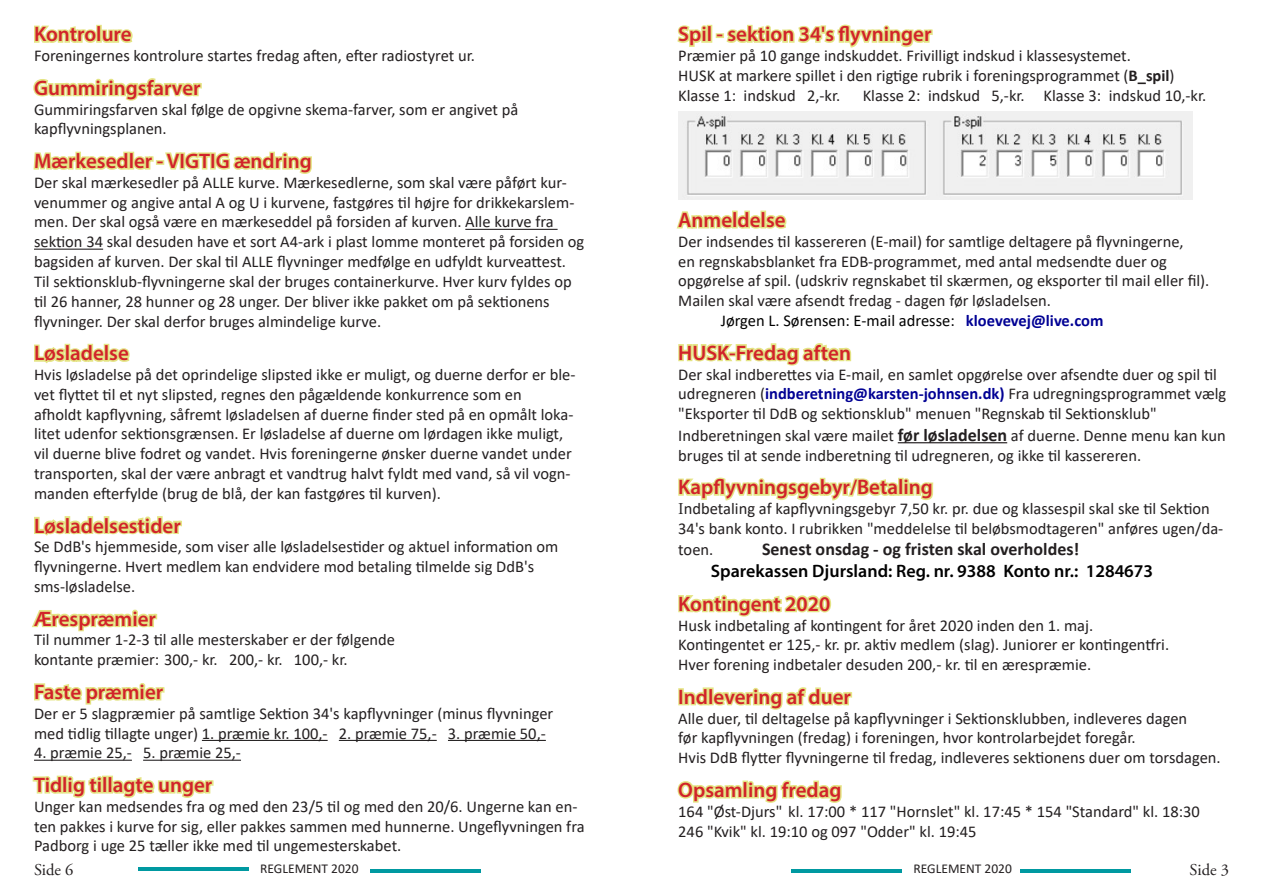
<style>
.page{position:relative;width:1263px;height:893px;background:#fff}
.page>*{position:absolute;margin:0;border:0;box-sizing:border-box;transform-origin:0 0}
.t1{font:600 21px "Myriad Pro";color:#d1232a}
.t2{font:600 18px "Myriad Pro";color:#000}
.t3{font:700 18px "Calibri";color:#231f20}
.t4{font:16.5px/19.8px "Calibri";color:#231f20}
.t5{font:16.5px "Calibri";color:#000}
.Headline{font:16.5px "Adobe Garamond Pro";color:#231f20}
.t6{font:13.5px "Calibri";color:#231f20}
.s1{font-weight:700}
.s2{font-weight:700;color:#000094}
.s3{font-weight:700;font-size:18px}
.s4{font-family:"Adobe Garamond Pro"}
</style>
<div class="page">
<hr style="left:138px;top:867px;width:111px;height:4px;background:#0099a1">
<hr style="left:370px;top:869px;width:110px;height:3px;background:#0099a1">
<hr style="left:791px;top:869px;width:110px;height:3px;background:#0099a1">
<hr style="left:1020px;top:869px;width:111px;height:3px;background:#0099a1">
<hr style="left:465px;top:229px;width:93px;height:1px;background:#231f20">
<hr style="left:34px;top:249px;width:69px;height:1px;background:#231f20">
<hr style="left:202px;top:740px;width:126px;height:1px;background:#231f20">
<hr style="left:339px;top:740px;width:98px;height:1px;background:#231f20">
<hr style="left:448px;top:740px;width:98px;height:1px;background:#231f20">
<hr style="left:143px;top:760px;width:98px;height:1px;background:#231f20">
<svg style="left:33px;top:24px;width:279px;height:150px"></svg>
<svg style="left:34px;top:343px;width:96px;height:21px"></svg>
<svg style="left:34px;top:516px;width:148px;height:20px"></svg>
<svg style="left:32px;top:609px;width:183px;height:189px"></svg>
<hr style="left:898px;top:442px;width:109px;height:1px;background:#231f20">
<svg style="left:677px;top:25px;width:30px;height:22px"></svg>
<div style="left:707px;top:25px;width:5px;height:18px;border:3px solid #e4e484"></div>
<div style="left:716px;top:33px;width:8px;height:5px;border:3px solid #e4e484"></div>
<svg style="left:726px;top:24px;width:207px;height:24px"></svg>
<svg style="left:676px;top:210px;width:259px;height:291px"></svg>
<svg style="left:677px;top:594px;width:177px;height:279px"></svg>
<img style="left:678px;top:112px;width:515px;height:88px">
<p class="t1" style="left:34px;top:21px;width:99px">Kontrolure</p>
<p class="t4" style="left:34px;top:45px;width:443px">Foreningernes kontrolure startes fredag aften, efter radiostyret ur.</p>
<p class="t1" style="left:34px;top:74px;width:168px">Gummiringsfarver</p>
<p class="t4" style="left:34px;top:99px;width:486px">Gummiringsfarven skal følge de opgivne skema-farver, som er angivet på</p>
<p class="t4" style="left:34px;top:119px;width:134px">kapflyvningsplanen.</p>
<p class="t1" style="left:34px;top:148px;width:279px">Mærkesedler - VIGTIG ændring</p>
<p class="t4" style="left:34px;top:172px;width:552px">Der skal mærkesedler på ALLE kurve. Mærkesedlerne, som skal være påført kur&shy;venummer og angive antal A og U i kurvene, fastgøres til højre for drikkekarslem&shy;men. Der skal også være en mærkeseddel på forsiden af kurven. Alle kurve fra sektion 34 skal desuden have et sort A4-ark i plast lomme monteret på forsiden og bagsiden af kurven. Der skal til ALLE flyvninger medfølge en udfyldt kurveattest.</p>
<p class="t4" style="left:34px;top:271px;width:539px">Til sektionsklub-flyvningerne skal der bruges containerkurve. Hver kurv fyldes op til 26 hanner, 28 hunner og 28 unger. Der bliver ikke pakket om på sektionens</p>
<p class="t4" style="left:34px;top:311px;width:349px">flyvninger. Der skal derfor bruges almindelige kurve.</p>
<p class="t1" style="left:34px;top:340px;width:96px">Løsladelse</p>
<p class="t4" style="left:34px;top:364px;width:543px">Hvis løsladelse på det oprindelige slipsted ikke er muligt, og duerne derfor er ble&shy;vet flyttet til et nyt slipsted, regnes den pågældende konkurrence som en</p>
<p class="t4" style="left:34px;top:404px;width:541px">afholdt kapflyvning, såfremt løsladelsen af duerne finder sted på en opmålt loka&shy;litet udenfor sektionsgrænsen. Er løsladelse af duerne om lørdagen ikke muligt, vil duerne blive fodret og vandet. Hvis foreningerne ønsker duerne vandet under transporten, skal der være anbragt et vandtrug halvt fyldt med vand, så vil vogn&shy;manden efterfylde (brug de blå, der kan fastgøres til kurven).</p>
<p class="t1" style="left:34px;top:512px;width:148px">Løsladelsestider</p>
<p class="t4" style="left:34px;top:536px;width:526px">Se DdB's hjemmeside, som viser alle løsladelsestider og aktuel information om flyvningerne. Hvert medlem kan endvidere mod betaling tilmelde sig DdB's</p>
<p class="t4" style="left:34px;top:576px;width:103px">sms-løsladelse.</p>
<p class="t1" style="left:34px;top:605px;width:124px">Ærespræmier</p>
<p class="t4" style="left:34px;top:630px;width:363px">Til nummer 1-2-3 til alle mesterskaber er der følgende</p>
<p class="t4" style="left:34px;top:649px;width:315px">kontante præmier: 300,- kr. 200,- kr. 100,- kr.</p>
<p class="t1" style="left:34px;top:678px;width:131px">Faste præmier</p>
<p class="t4" style="left:34px;top:703px;width:521px">Der er 5 slagpræmier på samtlige Sektion 34's kapflyvninger (minus flyvninger med tidlig tillagte unger) 1. præmie kr. 100,- 2. præmie 75,- 3. præmie 50,-</p>
<p class="t4" style="left:34px;top:742px;width:208px">4. præmie 25,- 5. præmie 25,-</p>
<p class="t1" style="left:34px;top:772px;width:180px">Tidlig tillagte unger</p>
<p class="t4" style="left:34px;top:796px;width:552px">Unger kan medsendes fra og med den 23/5 til og med den 20/6. Ungerne kan en&shy;ten pakkes i kurve for sig, eller pakkes sammen med hunnerne. Ungeflyvningen fra<br>Padborg i uge 25 tæller ikke med til ungemesterskabet.</p>
<p class="t1" style="left:678px;top:21px;width:255px">Spil - sektion 34's flyvninger</p>
<p class="t4" style="left:678px;top:45px;width:454px">Præmier på 10 gange indskuddet. Frivilligt indskud i klassesystemet.</p>
<p class="t4" style="left:678px;top:65px;width:498px">HUSK at markere spillet i den rigtige rubrik i foreningsprogrammet (<span class="s1">B_spil</span>)</p>
<p class="t4" style="left:678px;top:85px;width:164px">Klasse 1: indskud 2,-kr.</p>
<p class="t4" style="left:863px;top:85px;width:345px">Klasse 2: indskud 5,-kr. Klasse 3: indskud 10,-kr.</p>
<p class="t1" style="left:678px;top:207px;width:109px">Anmeldelse</p>
<p class="t4" style="left:678px;top:231px;width:507px">Der indsendes til kassereren (E-mail) for samtlige deltagere på flyvningerne,</p>
<p class="t4" style="left:678px;top:251px;width:490px">en regnskabsblanket fra EDB-programmet, med antal medsendte duer og</p>
<p class="t4" style="left:678px;top:271px;width:533px">opgørelse af spil. (udskriv regnskabet til skærmen, og eksporter til mail eller fil).</p>
<p class="t4" style="left:678px;top:290px;width:374px">Mailen skal være afsendt fredag - dagen før løsladelsen.</p>
<p class="t5" style="left:721px;top:309px;width:384px">Jørgen L. Sørensen: E-mail adresse: <span class="s2">kloevevej@live.com</span></p>
<p class="t1" style="left:678px;top:339px;width:174px">HUSK-Fredag aften</p>
<p class="t4" style="left:678px;top:364px;width:550px">Der skal indberettes via E-mail, en samlet opgørelse over afsendte duer og spil til udregneren (<span class="s2">indberetning@karsten-johnsen.dk)</span> Fra udregningsprogrammet vælg "Eksporter til DdB og sektionsklub" menuen "Regnskab til Sektionsklub"</p>
<p class="t4" style="left:678px;top:425px;width:549px">Indberetningen skal være mailet <span class="s3">før løsladelsen</span> af duerne. Denne menu kan kun bruges til at sende indberetning til udregneren, og ikke til kassereren.</p>
<p class="t1" style="left:678px;top:474px;width:256px">Kapflyvningsgebyr/Betaling</p>
<p class="t4" style="left:678px;top:498px;width:546px"><span class="s4">I</span>ndbetaling af kapflyvningsgebyr 7,50 kr. pr. due og klassespil skal ske til Sektion<br>34's bank konto. I rubrikken "meddelelse til beløbsmodtageren" anføres ugen/da-</p>
<p class="t4" style="left:678px;top:540px;width:37px">toen.</p>
<p class="t3" style="left:762px;top:537px;width:319px">Senest onsdag - og fristen skal overholdes!</p>
<p class="t2" style="left:711px;top:559px;width:444px">Sparekassen Djursland: Reg. nr. 9388 Konto nr.: 1284673</p>
<p class="t1" style="left:678px;top:590px;width:154px">Kontingent 2020</p>
<p class="t4" style="left:678px;top:615px;width:417px">Husk indbetaling af kontingent for året 2020 inden den 1. maj.</p>
<p class="t4" style="left:678px;top:634px;width:492px">Kontingentet er 125,- kr. pr. aktiv medlem (slag). Juniorer er kontingentfri.</p>
<p class="t4" style="left:678px;top:654px;width:414px">Hver forening indbetaler desuden 200,- kr. til en ærespræmie.</p>
<p class="t1" style="left:678px;top:683px;width:174px">Indlevering af duer</p>
<p class="t4" style="left:678px;top:708px;width:510px">Alle duer, til deltagelse på kapflyvninger i Sektionsklubben, indleveres dagen</p>
<p class="t4" style="left:678px;top:728px;width:459px">før kapflyvningen (fredag) i foreningen, hvor kontrolarbejdet foregår.</p>
<p class="t4" style="left:678px;top:747px;width:544px">Hvis DdB flytter flyvningerne til fredag, indleveres sektionens duer om torsdagen.</p>
<p class="t1" style="left:678px;top:776px;width:165px">Opsamling fredag</p>
<p class="t4" style="left:678px;top:801px;width:523px">164 "Øst-Djurs" kl. 17:00 * 117 "Hornslet" kl. 17:45 * 154 "Standard" kl. 18:30</p>
<p class="t4" style="left:678px;top:821px;width:300px">246 "Kvik" kl. 19:10 og 097 "Odder" kl. 19:45</p>
<p class="Headline" style="left:34px;top:860px;width:41px">Side 6</p>
<p class="Headline" style="left:1189px;top:860px;width:41px">Side 3</p>
<p class="t6" style="left:260px;top:859px;width:100px">REGLEMENT 2020</p>
<p class="t6" style="left:913px;top:859px;width:100px">REGLEMENT 2020</p>
</div>
